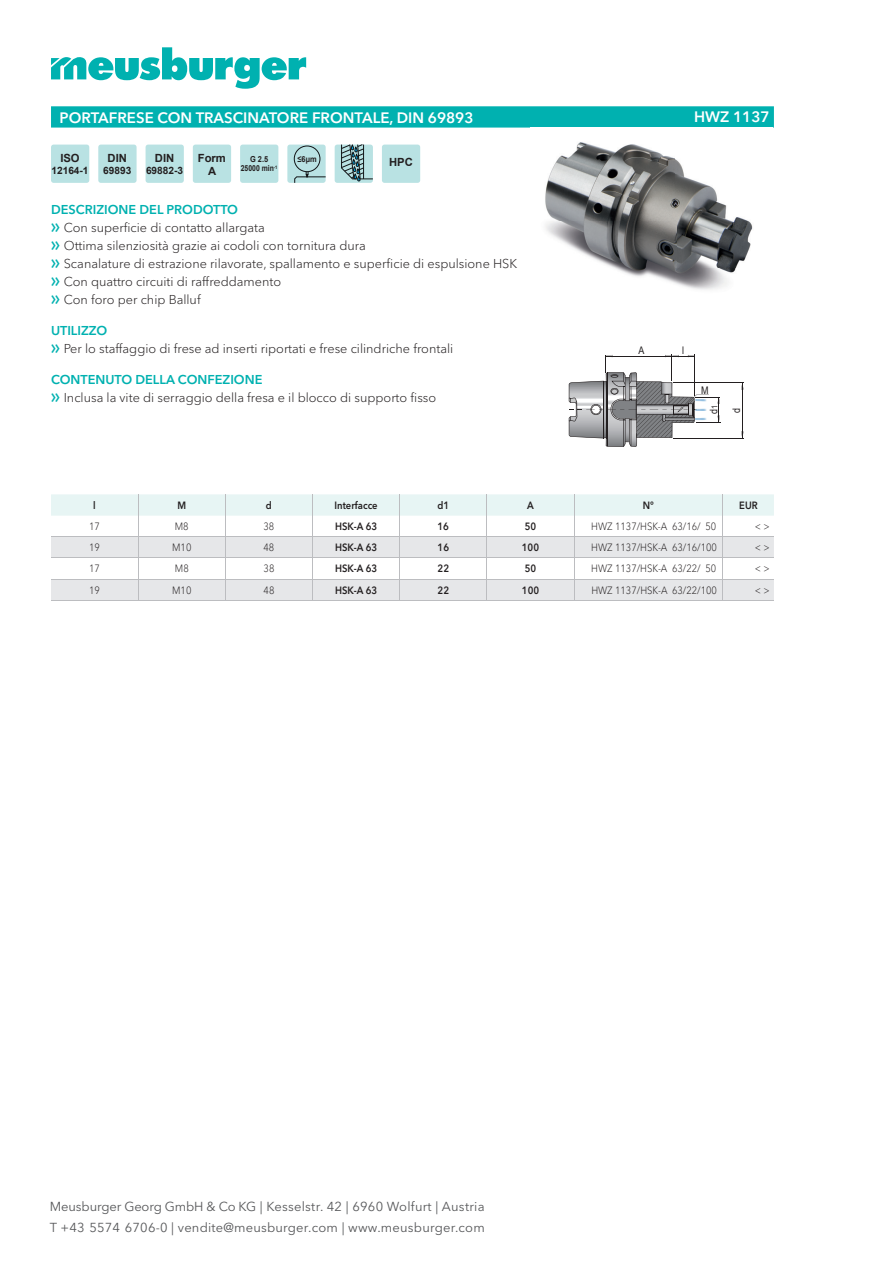
<style>
.page{position:relative;width:893px;height:1263px;background:#fff}
.page>*{position:absolute;margin:0;border:0;box-sizing:border-box;transform-origin:0 0}
.t1{font:600 15px "Avenir Next W1 G";color:#fff}
.t2{font:12.9px/20.7px "Avenir Next W1 G";letter-spacing:.015em;color:#57585a}
.t3{font:300 12.75px/18px "Avenir Next W1 G";color:#231f20}
.t4{font:700 11.25px/13.5px "Arial";color:#231f20;text-align:center}
.t5{font:300 10.5px "Avenir Next W1 G";color:#231f20;scale:.9 1}
.t6{font:600 10.5px "Avenir Next W1 G";color:#231f20;scale:.9 1}
.t7{font:10.5px/22.6px "Arial";color:#231f20;scale:.85 1}
.t8{font:700 10.05px "Arial";color:#231f20}
.t9{font:700 8.25px/9.9px "Arial";color:#231f20;text-align:center;scale:.9 1}
.t10{font:8.25px "Arial";color:#231f20;scale:.85 1}
.s1{font-weight:600;color:#00b1b0}
.s2{font-family:"Meusburger Sonderzeichen";font-weight:400;color:#00b1b0}
</style>
<div class="page">
<svg style="left:51px;top:47px;width:255px;height:42px"></svg>
<svg style="left:51px;top:106px;width:723px;height:22px;background:#0ab4b3"></svg>
<div style="left:51px;top:145px;width:38px;height:38px;background:#b9e2e3;border-radius:3px"></div>
<div style="left:98px;top:145px;width:39px;height:38px;background:#b9e2e3;border-radius:3px"></div>
<div style="left:146px;top:145px;width:38px;height:38px;background:#b9e2e3;border-radius:3px"></div>
<div style="left:193px;top:145px;width:38px;height:38px;background:#b9e2e3;border-radius:3px"></div>
<div style="left:240px;top:145px;width:38px;height:38px;background:#b9e2e3;border-radius:3px"></div>
<div style="left:287px;top:145px;width:39px;height:38px;background:#b9e2e3;border-radius:3px"></div>
<div style="left:294px;top:146px;width:26px;height:26px;border:1px solid #121517;border-radius:50%"></div>
<svg style="left:294px;top:171px;width:32px;height:12px"></svg>
<div style="left:335px;top:145px;width:38px;height:38px;background:#b9e2e3;border-radius:3px"></div>
<svg style="left:341px;top:145px;width:32px;height:36px"></svg>
<div style="left:382px;top:145px;width:38px;height:38px;background:#b9e2e3;border-radius:3px"></div>
<img style="left:545px;top:142px;width:208px;height:148px">
<hr style="left:673px;top:382px;width:70px;height:1px;background:#231f20">
<hr style="left:673px;top:438px;width:70px;height:1px;background:#231f20">
<hr style="left:742px;top:383px;width:1px;height:55px;background:#231f20">
<svg style="left:568px;top:355px;width:153px;height:92px"></svg>
<svg style="left:51px;top:494px;width:723px;height:106px"></svg>
<hr style="left:51px;top:600px;width:87px;height:1px;background:#bcbdc0">
<hr style="left:138px;top:600px;width:87px;height:1px;background:#bcbdc0">
<hr style="left:225px;top:600px;width:88px;height:1px;background:#bcbdc0">
<hr style="left:313px;top:600px;width:87px;height:1px;background:#bcbdc0">
<hr style="left:400px;top:600px;width:87px;height:1px;background:#bcbdc0">
<hr style="left:487px;top:600px;width:87px;height:1px;background:#bcbdc0">
<hr style="left:574px;top:600px;width:149px;height:1px;background:#bcbdc0">
<hr style="left:723px;top:600px;width:51px;height:1px;background:#bcbdc0">
<p class="t1" style="left:60px;top:108px;width:416px">PORTAFRESE CON TRASCINATORE FRONTALE, DIN 69893</p>
<p class="t1" style="left:694px;top:108px;width:77px">HWZ 1137</p>
<p class="t4" style="left:60px;top:151px;width:21px">ISO</p>
<p class="t8" style="left:51px;top:163px;width:39px">12164-1</p>
<p class="t4" style="left:198px;top:151px;width:30px">Form<br>A</p>
<p class="t9" style="left:241px;top:154px;width:42px">G 2.5<br>25000 min<sup>-1</sup></p>
<p class="t9" style="left:298px;top:154px;width:23px">≤6µm</p>
<p class="t4" style="left:389px;top:156px;width:25px">HPC</p>
<p class="t3" style="left:51px;top:200px;width:468px"><span class="s1">DESCRIZIONE DEL PRODOTTO<br></span><span class="s2">f</span> Con superficie di contatto allargata<br><span class="s2">f</span> Ottima silenziosità grazie ai codoli con tornitura dura<br><span class="s2">f</span> Scanalature di estrazione rilavorate, spallamento e superficie di espulsione HSK <span class="s2">f</span> Con quattro circuiti di raffreddamento<br><span class="s2">f</span> Con foro per chip Balluf</p>
<p class="t3" style="left:51px;top:321px;width:404px"><span class="s1">UTILIZZO<br></span><span class="s2">f</span> Per lo staffaggio di frese ad inserti riportati e frese cilindriche frontali</p>
<p class="t3" style="left:51px;top:370px;width:387px"><span class="s1">CONTENUTO DELLA CONFEZIONE<br></span><span class="s2">f</span> Inclusa la vite di serraggio della fresa e il blocco di supporto fisso</p>
<p class="t4" style="left:108px;top:151px;width:21px">DIN</p>
<p class="t8" style="left:103px;top:163px;width:30px">69893</p>
<p class="t4" style="left:155px;top:151px;width:21px">DIN</p>
<p class="t8" style="left:146px;top:163px;width:39px">69882-3</p>
<p class="t7" style="left:639px;top:339px;width:9px">A</p>
<p class="t7" style="left:682px;top:339px;width:4px">l</p>
<p class="t7" style="left:701px;top:378px;width:10px">M</p>
<p class="t10" style="left:709px;top:409px;width:6px;rotate:-90deg">1</p>
<p class="t7" style="left:702px;top:414px;width:9px;rotate:-90deg">d d</p>
<p class="t6" style="left:93px;top:499px;width:4px">l</p>
<p class="t6" style="left:177px;top:499px;width:11px">M</p>
<p class="t6" style="left:266px;top:499px;width:8px">d</p>
<p class="t6" style="left:335px;top:499px;width:49px">Interfacce</p>
<p class="t6" style="left:437px;top:499px;width:15px">d1</p>
<p class="t6" style="left:527px;top:499px;width:9px">A</p>
<p class="t6" style="left:643px;top:499px;width:14px">N°</p>
<p class="t6" style="left:739px;top:499px;width:22px">EUR</p>
<p class="t5" style="left:89px;top:520px;width:14px">17</p>
<p class="t5" style="left:175px;top:520px;width:17px">M8</p>
<p class="t5" style="left:264px;top:520px;width:14px">38</p>
<p class="t6" style="left:335px;top:520px;width:48px">HSK-A 63</p>
<p class="t6" style="left:438px;top:520px;width:14px">16</p>
<p class="t6" style="left:525px;top:520px;width:14px">50</p>
<p class="t5" style="left:591px;top:520px;width:140px">HWZ 1137/HSK-A 63/16/ 50</p>
<p class="t5" style="left:755px;top:520px;width:18px">&lt; &gt;</p>
<p class="t5" style="left:89px;top:541px;width:14px">19</p>
<p class="t5" style="left:172px;top:541px;width:23px">M10</p>
<p class="t5" style="left:264px;top:541px;width:14px">48</p>
<p class="t6" style="left:335px;top:541px;width:48px">HSK-A 63</p>
<p class="t6" style="left:438px;top:541px;width:14px">16</p>
<p class="t6" style="left:522px;top:541px;width:21px">100</p>
<p class="t5" style="left:591px;top:541px;width:141px">HWZ 1137/HSK-A 63/16/100</p>
<p class="t5" style="left:755px;top:541px;width:18px">&lt; &gt;</p>
<p class="t5" style="left:89px;top:562px;width:14px">17</p>
<p class="t5" style="left:175px;top:562px;width:17px">M8</p>
<p class="t5" style="left:264px;top:562px;width:14px">38</p>
<p class="t6" style="left:335px;top:562px;width:48px">HSK-A 63</p>
<p class="t6" style="left:438px;top:562px;width:14px">22</p>
<p class="t6" style="left:525px;top:562px;width:14px">50</p>
<p class="t5" style="left:591px;top:562px;width:140px">HWZ 1137/HSK-A 63/22/ 50</p>
<p class="t5" style="left:755px;top:562px;width:18px">&lt; &gt;</p>
<p class="t5" style="left:89px;top:584px;width:14px">19</p>
<p class="t5" style="left:172px;top:584px;width:23px">M10</p>
<p class="t5" style="left:264px;top:584px;width:14px">48</p>
<p class="t6" style="left:335px;top:583px;width:48px">HSK-A 63</p>
<p class="t6" style="left:438px;top:583px;width:14px">22</p>
<p class="t6" style="left:522px;top:583px;width:21px">100</p>
<p class="t5" style="left:591px;top:584px;width:141px">HWZ 1137/HSK-A 63/22/100</p>
<p class="t5" style="left:755px;top:584px;width:18px">&lt; &gt;</p>
<p class="t2" style="left:50px;top:1196px;width:436px">Meusburger Georg GmbH &amp; Co KG | Kesselstr. 42 | 6960 Wolfurt | Austria<br>T +43 5574 6706-0 | vendite@meusburger.com | www.meusburger.com</p>
</div>
